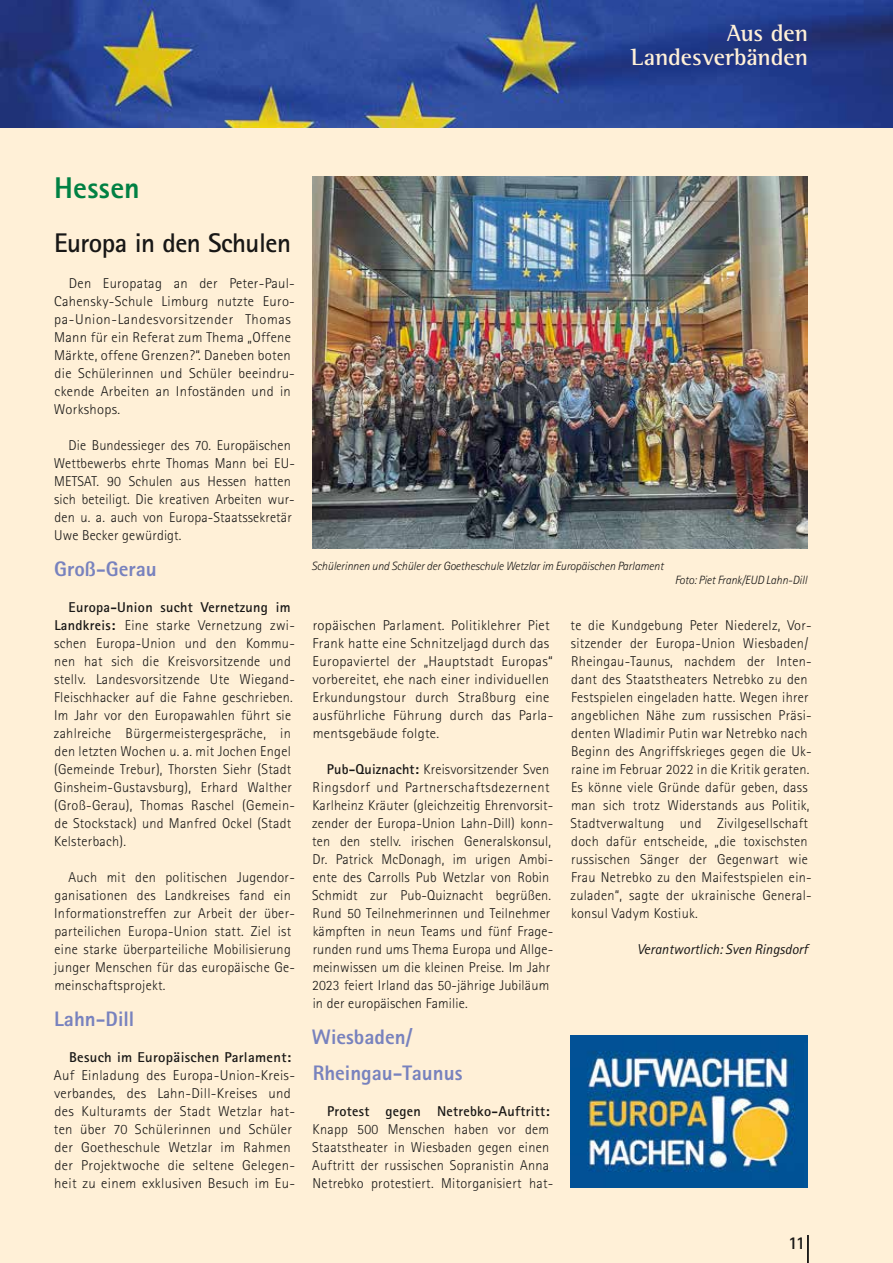
<style>
.page{position:relative;width:893px;height:1263px;background:#fff0d7}
.page>*{position:absolute;margin:0;border:0;box-sizing:border-box;transform-origin:0 0}
.t1{font:800 30px "Rotis Sans Serif Std";letter-spacing:.01em;color:#008143}
.t2{font:700 27px "Rotis Sans Serif Std";letter-spacing:-.02em;color:#181716}
.t3{font:700 24px/24px "Rotis Semi Serif Std";letter-spacing:-.005em;color:#fff0d7;text-align:right}
.t4{font:800 21px/36px "Rotis Sans Serif Std";color:#7882be}
.t5{font:700 18px "Rotis Sans Serif";color:#181716}
.t6{font:300 14.25px/18px "Rotis Sans Serif Std";letter-spacing:.02em;color:#181716}
.t7{font:700 14.25px "Rotis Sans Serif Std";letter-spacing:.02em;color:#181716}
.t8{font:italic 14.25px "Rotis Sans Serif Std";color:#181716}
.t9{font:italic 300 12px "Rotis Sans Serif Std";letter-spacing:-.01em;color:#181716}
.s1{font-weight:700}
</style>
<div class="page">
<img style="left:0;top:0;width:893px;height:128px">
<hr style="left:807px;top:1235px;width:2px;height:28px;background:#181716">
<img style="left:571px;top:1036px;width:237px;height:151px">
<img style="left:312px;top:177px;width:496px;height:372px">
<h3 class="t3" style="left:631px;top:21px;width:179px">Aus den<br>Landesverbänden</h3>
<h1 class="t1" style="left:54px;top:169px;width:87px">Hessen</h1>
<h2 class="t2" style="left:54px;top:226px;width:238px">Europa in den Schulen</h2>
<p class="t6" style="left:54px;top:274px;width:243px;text-indent:15px">Den Europatag an der Peter-Paul-Cahensky-Schule Limburg nutzte Euro&shy;pa-Union-Landesvorsitzender Thomas Mann für ein Referat zum Thema „Offene Märkte, offene Grenzen?“. Daneben boten die Schülerinnen und Schüler beeindru&shy;ckende Arbeiten an Infoständen und in Workshops.</p>
<p class="t6" style="left:54px;top:436px;width:242px;text-indent:15px">Die Bundessieger des 70. Europäischen Wettbewerbs ehrte Thomas Mann bei EU-METSAT. 90 Schulen aus Hessen hatten sich beteiligt. Die kreativen Arbeiten wur&shy;den u. a. auch von Europa-Staatssekretär Uwe Becker gewürdigt.</p>
<h3 class="t4" style="left:54px;top:551px;width:104px">Groß-Gerau</h3>
<p class="t6" style="left:54px;top:598px;width:243px;text-indent:15px"><span class="s1">Europa-Union sucht Vernetzung im Landkreis:</span> Eine starke Vernetzung zwi&shy;schen Europa-Union und den Kommu&shy;nen hat sich die Kreisvorsitzende und stellv. Landesvorsitzende Ute Wiegand-Fleischhacker auf die Fahne geschrieben.<br>Im Jahr vor den Europawahlen führt sie zahlreiche Bürgermeistergespräche, in den letzten Wochen u. a. mit Jochen Engel (Gemeinde Trebur), Thorsten Siehr (Stadt Ginsheim-Gustavsburg), Erhard Walther (Groß-Gerau), Thomas Raschel (Gemein&shy;de Stockstack) und Manfred Ockel (Stadt Kelsterbach).</p>
<p class="t6" style="left:54px;top:868px;width:242px;text-indent:14px">Auch mit den politischen Jugendor&shy;ganisationen des Landkreises fand ein Informationstreffen zur Arbeit der über&shy;parteilichen Europa-Union statt. Ziel ist eine starke überparteiliche Mobilisierung junger Menschen für das europäische Ge&shy;meinschaftsprojekt.</p>
<h3 class="t4" style="left:54px;top:1001px;width:82px">Lahn-Dill</h3>
<p class="t7" style="left:69px;top:1048px;width:224px">Besuch im Europäischen Parlament:</p>
<p class="t6" style="left:54px;top:1066px;width:243px">Auf Einladung des Europa-Union-Kreis&shy;verbandes, des Lahn-Dill-Kreises und des Kulturamts der Stadt Wetzlar hat&shy;ten über 70 Schülerinnen und Schüler der Goetheschule Wetzlar im Rahmen der Projektwoche die seltene Gelegen&shy;heit zu einem exklusiven Besuch im Eu-</p>
<p class="t9" style="left:311px;top:559px;width:354px">Schülerinnen und Schüler der Goetheschule Wetzlar im Europäischen Parlament</p>
<p class="t9" style="left:675px;top:573px;width:134px">Foto: Piet Frank/EUD Lahn-Dill</p>
<p class="t6" style="left:312px;top:616px;width:242px">ropäischen Parlament. Politiklehrer Piet Frank hatte eine Schnitzeljagd durch das Europaviertel der „Hauptstadt Europas“ vorbereitet, ehe nach einer individuellen Erkundungstour durch Straßburg eine ausführliche Führung durch das Parla&shy;mentsgebäude folgte.</p>
<p class="t6" style="left:312px;top:760px;width:243px;text-indent:15px"><span class="s1">Pub-Quiznacht:</span> Kreisvorsitzender Sven Ringsdorf und Partnerschaftsdezernent Karlheinz Kräuter (gleichzeitig Ehrenvorsit&shy;zender der Europa-Union Lahn-Dill) konn&shy;ten den stellv. irischen Generalskonsul, Dr. Patrick McDonagh, im urigen Ambi&shy;ente des Carrolls Pub Wetzlar von Robin Schmidt zur Pub-Quiznacht begrüßen.<br>Rund 50 Teilnehmerinnen und Teilnehmer kämpften in neun Teams und fünf Frage&shy;runden rund ums Thema Europa und Allge&shy;meinwissen um die kleinen Preise. Im Jahr 2023 feiert Irland das 50-jährige Jubiläum in der europäischen Familie.</p>
<h3 class="t4" style="left:312px;top:1019px;width:152px">Wiesbaden/<br>Rheingau-Taunus</h3>
<p class="t7" style="left:327px;top:1102px;width:224px">Protest gegen N etrebko-Auftritt:</p>
<p class="t6" style="left:312px;top:1120px;width:243px">Knapp 500 Menschen haben vor dem Staatstheater in Wiesbaden gegen einen Auftritt der russischen Sopranistin Anna Netrebko protestiert. Mitorganisiert hat-</p>
<p class="t6" style="left:570px;top:616px;width:243px">te die Kundgebung Peter Niederelz, Vor&shy;sitzender der Europa-Union Wiesbaden/ Rheingau-Taunus, nachdem der Inten&shy;dant des Staatstheaters Netrebko zu den Festspielen eingeladen hatte. Wegen ihrer angeblichen Nähe zum russischen Präsi&shy;denten Wladimir Putin war Netrebko nach Beginn des Angriffskrieges gegen die Uk&shy;raine im Februar 2022 in die Kritik geraten.<br>Es könne viele Gründe dafür geben, dass man sich trotz Widerstands aus Politik, Stadtverwaltung und Zivilgesellschaft doch dafür entscheide, „die toxischsten russischen Sänger der Gegenwart wie Frau Netrebko zu den Maifestspielen ein&shy;zuladen“, sagte der ukrainische General&shy;konsul Vadym Kostiuk.</p>
<p class="t8" style="left:637px;top:941px;width:172px">Verantwortlich: Sven Ringsdorf</p>
<p class="t5" style="left:788px;top:1232px;width:19px">11</p>
</div>
